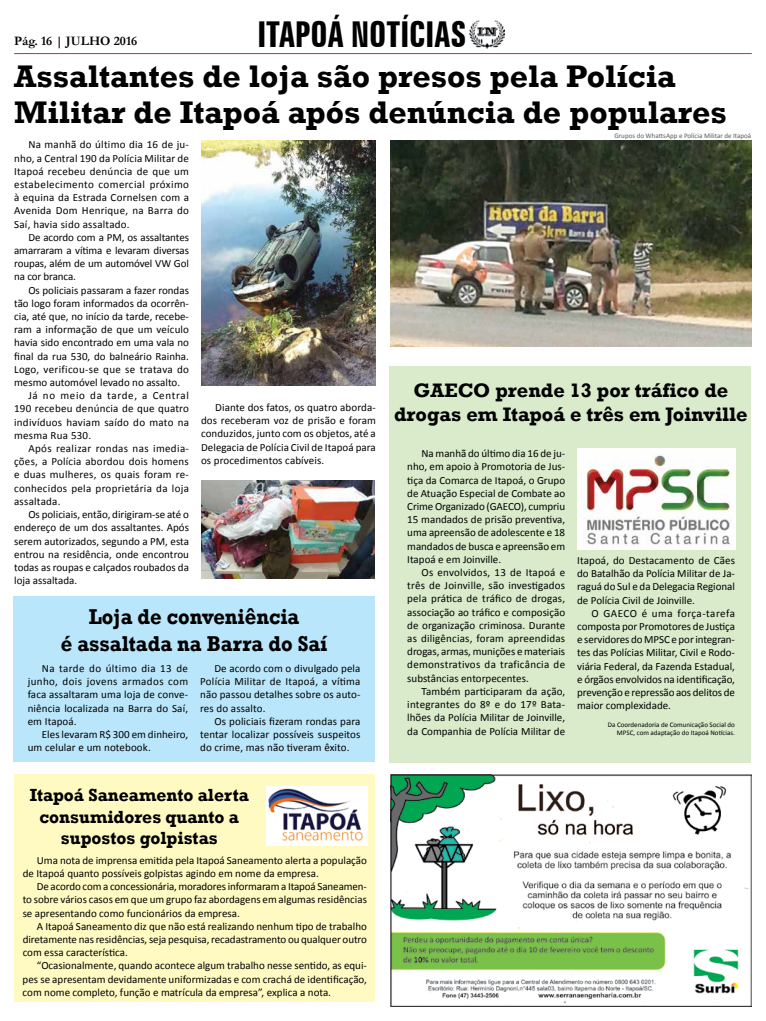
<style>
.page{position:relative;width:766px;height:1021px;background:#fff}
.page>*{position:absolute;margin:0;border:0;box-sizing:border-box;transform-origin:0 0}
.t1{font:700 extra-condensed 35.6px "Zurich BT";color:#000}
.t2{font:700 32px/36px "Rockwell";color:#000}
.t3{font:700 22px/26.4px "Rockwell";color:#000;text-align:center;scale:.92 1}
.t4{font:700 20px/24px "Rockwell";color:#000;text-align:center}
.t5{font:700 18px/21.6px "Rockwell";color:#000;text-align:center}
.t6{font:700 13px "Garamond";color:#000}
.t7{font:11px/13.2px "Calibri";color:#000;text-align:justify}
.t8{font:11px "Calibri";letter-spacing:.02em;color:#000}
.t9{font:11px "Calibri";letter-spacing:.025em;color:#000}
.t10{font:11px "Calibri";letter-spacing:.03em;color:#000}
.t11{font:11px "Calibri";letter-spacing:.065em;color:#000}
.t12{font:7px/8.4px "Calibri";color:#000;text-align:right}
.t13{font:7px "Calibri";color:#58595b}
</style>
<div class="page">
<img style="left:469px;top:20px;width:35px;height:29px">
<hr style="left:14px;top:53px;width:737px;height:1px;background:#ed1d24">
<div style="left:15px;top:774px;width:360px;height:228px;background:#fffac2"></div>
<div style="left:14px;top:596px;width:361px;height:166px;background:#b9e6fa"></div>
<div style="left:389px;top:366px;width:362px;height:396px;background:#d9ebcb"></div>
<img style="left:390px;top:774px;width:361px;height:232px">
<img style="left:266px;top:786px;width:102px;height:60px">
<img style="left:390px;top:140px;width:361px;height:206px">
<img style="left:577px;top:449px;width:157px;height:101px">
<img style="left:201px;top:140px;width:174px;height:246px">
<img style="left:201px;top:481px;width:173px;height:97px">
<h1 class="t1" style="left:257px;top:14px;width:210px">ITAPOÁ NOTÍCIAS</h1>
<h2 class="t2" style="left:14px;top:58px;width:714px">Assaltantes de loja são presos pela Polícia<br>Militar de Itapoá após denúncia de populares</h2>
<p class="t7" style="left:14px;top:138px;width:176px;text-indent:14px">Na manhã do último dia 16 de ju&shy;nho, a Central 190 da Polícia Militar de Itapoá recebeu denúncia de que um estabelecimento comercial próximo à equina da Estrada Cornelsen com a Avenida Dom Henrique, na Barra do Saí, havia sido assaltado.</p>
<p class="t7" style="left:14px;top:230px;width:176px;text-indent:14px">De acordo com a PM, os assaltantes amarraram a vítima e levaram diversas roupas, além de um automóvel VW Gol na cor branca.</p>
<p class="t7" style="left:28px;top:283px;width:162px">Os policiais passaram a fazer rondas</p>
<p class="t7" style="left:14px;top:296px;width:176px">tão logo foram informados da ocorrên-</p>
<p class="t7" style="left:14px;top:310px;width:176px">cia, até que, no início da tarde, recebe-</p>
<p class="t7" style="left:14px;top:323px;width:176px">ram a informação de que um veículo</p>
<p class="t7" style="left:14px;top:336px;width:176px">havia sido encontrado em uma vala no</p>
<p class="t7" style="left:14px;top:349px;width:176px">final da rua 530, do balneário Rainha.</p>
<p class="t10" style="left:14px;top:362px;width:176px">Logo, verificou-se que se tratava do</p>
<p class="t7" style="left:14px;top:376px;width:167px">mesmo automóvel levado no assalto.</p>
<p class="t11" style="left:28px;top:388px;width:162px">Já no meio da tarde, a Central</p>
<p class="t8" style="left:14px;top:402px;width:176px">190 recebeu denúncia de que quatro</p>
<p class="t9" style="left:14px;top:415px;width:176px">indivíduos haviam saído do mato na</p>
<p class="t8" style="left:14px;top:428px;width:78px">mesma Rua 530.</p>
<p class="t10" style="left:28px;top:441px;width:162px">Após realizar rondas nas imedia-</p>
<p class="t8" style="left:14px;top:454px;width:176px">ções, a Polícia abordou dois homens</p>
<p class="t8" style="left:14px;top:468px;width:176px">e duas mulheres, os quais foram re-</p>
<p class="t9" style="left:14px;top:481px;width:176px">conhecidos pela proprietária da loja</p>
<p class="t8" style="left:14px;top:494px;width:48px">assaltada.</p>
<p class="t7" style="left:28px;top:508px;width:162px">Os policiais, então, dirigiram-se até o</p>
<p class="t7" style="left:14px;top:521px;width:176px">endereço de um dos assaltantes. Após</p>
<p class="t7" style="left:14px;top:534px;width:176px">serem autorizados, segundo a PM, esta</p>
<p class="t7" style="left:14px;top:547px;width:176px">entrou na residência, onde encontrou</p>
<p class="t7" style="left:14px;top:560px;width:176px">todas as roupas e calçados roubados da</p>
<p class="t7" style="left:14px;top:574px;width:65px">loja assaltada.</p>
<p class="t6" style="left:14px;top:32px;width:125px">Pág. 16 | JULHO 2016</p>
<p class="t13" style="left:614px;top:131px;width:138px">Grupos do WhattsApp e Polícia Militar de Itapoá</p>
<h3 class="t4" style="left:394px;top:378px;width:355px">GAECO prende 13 por tráfico de drogas em Itapoá e três em Joinville</h3>
<p class="t7" style="left:201px;top:401px;width:176px;text-indent:14px">Diante dos fatos, os quatro aborda&shy;dos receberam voz de prisão e foram conduzidos, junto com os objetos, até a Delegacia de Polícia Civil de Itapoá para os procedimentos cabíveis.</p>
<p class="t7" style="left:407px;top:447px;width:159px;text-indent:14px">Na manhã do último dia 16 de ju&shy;nho, em apoio à Promotoria de Jus&shy;tiça da Comarca de Itapoá, o Grupo de Atuação Especial de Combate ao Crime Organizado (GAECO), cumpriu 15 mandados de prisão preventiva, uma apreensão de adolescente e 18 mandados de busca e apreensão em Itapoá e em Joinville.</p>
<p class="t7" style="left:407px;top:565px;width:159px;text-indent:14px">Os envolvidos, 13 de Itapoá e três de Joinville, são investigados pela prática de tráfico de drogas, associação ao tráfico e composição de organização criminosa. Durante as diligências, foram apreendidas drogas, armas, munições e materiais demonstrativos da traficância de substâncias entorpecentes.</p>
<p class="t7" style="left:407px;top:684px;width:159px;text-indent:14px">Também participaram da ação, integrantes do 8º e do 17º Bata&shy;lhões da Polícia Militar de Joinville, da Companhia de Polícia Militar de</p>
<p class="t7" style="left:577px;top:553px;width:159px">Itapoá, do Destacamento de Cães do Batalhão da Polícia Militar de Ja&shy;raguá do Sul e da Delegacia Regional de Polícia Civil de Joinville.</p>
<p class="t7" style="left:577px;top:606px;width:159px;text-indent:14px">O GAECO é uma força-tarefa composta por Promotores de Justiça e servidores do MPSC e por integran&shy;tes das Polícias Militar, Civil e Rodo&shy;viária Federal, da Fazenda Estadual, e órgãos envolvidos na identificação, prevenção e repressão aos delitos de maior complexidade.</p>
<p class="t12" style="left:607px;top:720px;width:129px">Da Coordenadoria de Comunicação Social do<br>MPSC, com adaptação do Itapoá Notícias.</p>
<h3 class="t3" style="left:61px;top:603px;width:291px">Loja de conveniência<br>é assaltada na Barra do Saí</h3>
<p class="t7" style="left:28px;top:661px;width:162px;text-indent:14px">Na tarde do último dia 13 de junho, dois jovens armados com faca assaltaram uma loja de conve&shy;niência localizada na Barra do Saí, em Itapoá.</p>
<p class="t7" style="left:28px;top:727px;width:162px;text-indent:14px">Eles levaram R$ 300 em dinheiro, um celular e um notebook.</p>
<p class="t7" style="left:200px;top:661px;width:162px;text-indent:14px">De acordo com o divulgado pela Polícia Militar de Itapoá, a vítima não passou detalhes sobre os auto&shy;res do assalto.</p>
<p class="t7" style="left:200px;top:714px;width:162px;text-indent:14px">Os policiais fizeram rondas para tentar localizar possíveis suspeitos do crime, mas não tiveram êxito.</p>
<h3 class="t5" style="left:30px;top:784px;width:221px">Itapoá Saneamento alerta consumidores quanto a supostos golpistas</h3>
<p class="t7" style="left:23px;top:853px;width:346px;text-indent:14px">Uma nota de imprensa emitida pela Itapoá Saneamento alerta a população de Itapoá quanto possíveis golpistas agindo em nome da empresa.</p>
<p class="t7" style="left:23px;top:880px;width:346px;text-indent:14px">De acordo com a concessionária, moradores informaram a Itapoá Saneamen&shy;to sobre vários casos em que um grupo faz abordagens em algumas residências se apresentando como funcionários da empresa.</p>
<p class="t7" style="left:23px;top:919px;width:346px;text-indent:14px">A Itapoá Saneamento diz que não está realizando nenhum tipo de trabalho diretamente nas residências, seja pesquisa, recadastramento ou qualquer outro com essa característica.</p>
<p class="t7" style="left:23px;top:959px;width:346px;text-indent:14px">“Ocasionalmente, quando acontece algum trabalho nesse sentido, as equi&shy;pes se apresentam devidamente uniformizadas e com crachá de identificação, com nome completo, função e matrícula da empresa”, explica a nota.</p>
</div>
